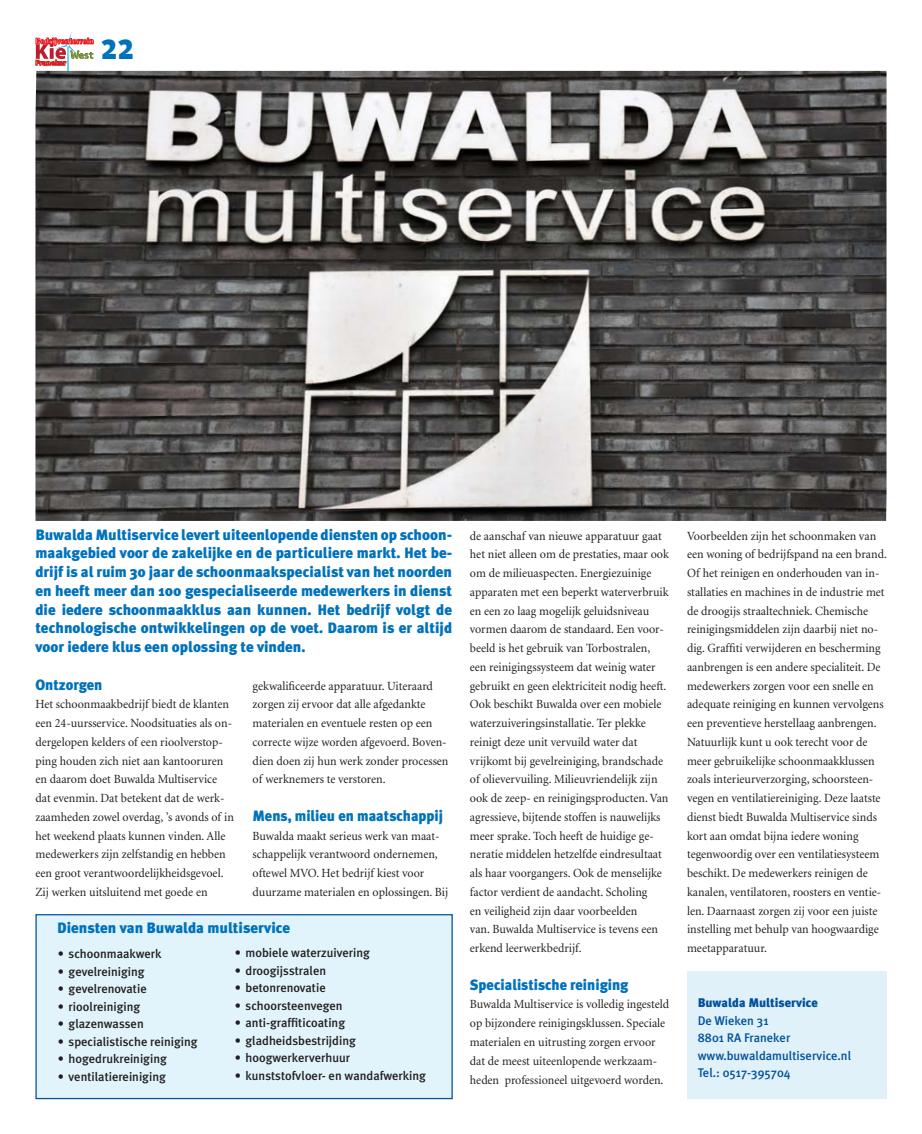
<style>
.page{position:relative;width:922px;height:1134px;background:#fff}
.page>*{position:absolute;margin:0;border:0;box-sizing:border-box;transform-origin:0 0}
.t1{font:900 28.75px "DTL Caspari T";color:#0072bc}
.Intro_kopke_etc{font:900 15px/18.8px "Meta Plus";color:#0072bc;text-align:justify}
.Intro_kopke_etc-2{font:900 15px "Meta Plus";color:#0072bc;scale:.96 1}
.plat{font:12.5px/18.8px "Minion";color:#231f20;scale:.96 1}
.plat-2{font:500 12.5px "Meta Plus";color:#231f20}
.plat-3{font:500 12.5px "Meta Plus";color:#01529a}
.plat-4{font:900 12.5px "Meta Plus";color:#01529a}
</style>
<div class="page">
<hr style="left:67px;top:46px;width:2px;height:25px;background:#00aeef">
<svg style="left:36px;top:31px;width:57px;height:34px"></svg>
<div style="left:687px;top:971px;width:199px;height:127px;background:#e0f1f9"></div>
<img style="left:35px;top:71px;width:851px;height:450px">
<div style="left:36px;top:915px;width:416px;height:183px;background:#e1f4fc"></div>
<div style="left:35px;top:914px;width:417px;height:185px;border:1px solid #01529a"></div>
<p class="t1" style="left:101px;top:32px;width:35px">22</p>
<p class="Intro_kopke_etc" style="left:35px;top:525px;width:418px">Buwalda Multiservice levert uiteenlopende diensten op schoon&shy;maakgebied voor de zakelijke en de particuliere markt. Het be&shy;drijf is al ruim 30 jaar de schoonmaakspecialist van het noorden en heeft meer dan 100 gespecialiseerde medewerkers in dienst die iedere schoonmaakklus aan kunnen. Het bedrijf volgt de technologische ontwikkelingen op de voet. Daarom is er altijd voor iedere klus een oplossing te vinden.</p>
<p class="Intro_kopke_etc-2" style="left:35px;top:676px;width:71px">Ontzorgen</p>
<p class="plat" style="left:35px;top:695px;width:208px">Het schoonmaakbedrijf biedt de klanten een 24-uursservice. Noodsituaties als on&shy;dergelopen kelders of een rioolverstop&shy;ping houden zich niet aan kantooruren en daarom doet Buwalda Multiservice dat evenmin. Dat betekent dat de werk&shy;zaamheden zowel overdag, ’s avonds of in het weekend plaats kunnen vinden. Alle medewerkers zijn zelfstandig en hebben een groot verantwoordelijkheidsgevoel.<br>Zij werken uitsluitend met goede en</p>
<p class="plat" style="left:252px;top:677px;width:205px">gekwalificeerde apparatuur. Uiteraard zorgen zij ervoor dat alle afgedankte materialen en eventuele resten op een correcte wijze worden afgevoerd. Boven&shy;dien doen zij hun werk zonder processen of werknemers te verstoren.</p>
<p class="Intro_kopke_etc-2" style="left:252px;top:807px;width:200px">Mens, milieu en maatschappij</p>
<p class="plat" style="left:252px;top:827px;width:205px">Buwalda maakt serieus werk van maat&shy;schappelijk verantwoord ondernemen, oftewel MVO. Het bedrijf kiest voor duurzame materialen en oplossingen. Bij</p>
<p class="Intro_kopke_etc" style="left:57px;top:919px;width:234px">Diensten van Buwalda multiservice</p>
<p class="plat-2" style="left:235px;top:946px;width:136px">• mobiele waterzuivering</p>
<p class="plat-2" style="left:235px;top:963px;width:93px">• droogijsstralen</p>
<p class="plat-2" style="left:235px;top:981px;width:92px">• betonrenovatie</p>
<p class="plat-2" style="left:235px;top:998px;width:109px">• schoorsteenvegen</p>
<p class="plat-2" style="left:235px;top:1016px;width:112px">• anti-graffiticoating</p>
<p class="plat-2" style="left:235px;top:1033px;width:122px">• gladheidsbestrijding</p>
<p class="plat-2" style="left:235px;top:1051px;width:117px">• hoogwerkerverhuur</p>
<p class="plat-2" style="left:235px;top:1068px;width:192px">• kunststofvloer- en wandafwerking</p>
<p class="plat-2" style="left:58px;top:946px;width:105px">• schoonmaakwerk</p>
<p class="plat-2" style="left:58px;top:964px;width:88px">• gevelreiniging</p>
<p class="plat-2" style="left:58px;top:981px;width:90px">• gevelrenovatie</p>
<p class="plat-2" style="left:58px;top:999px;width:84px">• rioolreiniging</p>
<p class="plat-2" style="left:58px;top:1016px;width:87px">• glazenwassen</p>
<p class="plat-2" style="left:58px;top:1034px;width:141px">• specialistische reiniging</p>
<p class="plat-2" style="left:58px;top:1051px;width:110px">• hogedrukreiniging</p>
<p class="plat-2" style="left:58px;top:1069px;width:109px">• ventilatiereiniging</p>
<p class="plat" style="left:469px;top:527px;width:209px">de aanschaf van nieuwe apparatuur gaat het niet alleen om de prestaties, maar ook om de milieuaspecten. Energiezuinige apparaten met een beperkt waterverbruik en een zo laag mogelijk geluidsniveau vormen daarom de standaard. Een voor&shy;beeld is het gebruik van Torbostralen, een reinigingssysteem dat weinig water gebruikt en geen elektriciteit nodig heeft.<br>Ook beschikt Buwalda over een mobiele waterzuiveringsinstallatie. Ter plekke reinigt deze unit vervuild water dat vrijkomt bij gevelreiniging, brandschade of olievervuiling. Milieuvriendelijk zijn ook de zeep- en reinigingsproducten. Van agressieve, bijtende stoffen is nauwelijks meer sprake. Toch heeft de huidige ge&shy;neratie middelen hetzelfde eindresultaat als haar voorgangers. Ook de menselijke factor verdient de aandacht. Scholing<br>en veiligheid zijn daar voorbeelden<br>van. Buwalda Multiservice is tevens een erkend leerwerkbedrijf.</p>
<p class="Intro_kopke_etc-2" style="left:469px;top:976px;width:167px">Specialistische reiniging</p>
<p class="plat" style="left:469px;top:995px;width:209px">Buwalda Multiservice is volledig ingesteld op bijzondere reinigingsklussen. Speciale materialen en uitrusting zorgen ervoor dat de meest uiteenlopende werkzaam&shy;heden professioneel uitgevoerd worden.</p>
<p class="plat" style="left:687px;top:527px;width:210px">Voorbeelden zijn het schoonmaken van een woning of bedrijfspand na een brand.<br>Of het reinigen en onderhouden van in&shy;stallaties en machines in de industrie met de droogijs straaltechniek. Chemische reinigingsmiddelen zijn daarbij niet no&shy;dig. Graffiti verwijderen en bescherming aanbrengen is een andere specialiteit. De medewerkers zorgen voor een snelle en adequate reiniging en kunnen vervolgens een preventieve herstellaag aanbrengen.<br>Natuurlijk kunt u ook terecht voor de meer gebruikelijke schoonmaakklussen zoals interieurverzorging, schoorsteen&shy;vegen en ventilatiereiniging. Deze laatste dienst biedt Buwalda Multiservice sinds kort aan omdat bijna iedere woning tegenwoordig over een ventilatiesysteem beschikt. De medewerkers reinigen de kanalen, ventilatoren, roosters en ventie&shy;len. Daarnaast zorgen zij voor een juiste instelling met behulp van hoogwaardige meetapparatuur.</p>
<p class="plat-4" style="left:697px;top:995px;width:122px">Buwalda Multiservice</p>
<p class="plat-3" style="left:697px;top:1013px;width:72px">De Wieken 31</p>
<p class="plat-3" style="left:697px;top:1031px;width:94px">8801 RA Franeker</p>
<p class="plat-3" style="left:697px;top:1048px;width:155px">www.buwaldamultiservice.nl</p>
<p class="plat-3" style="left:697px;top:1066px;width:94px">Tel.: 0517-395704</p>
</div>
